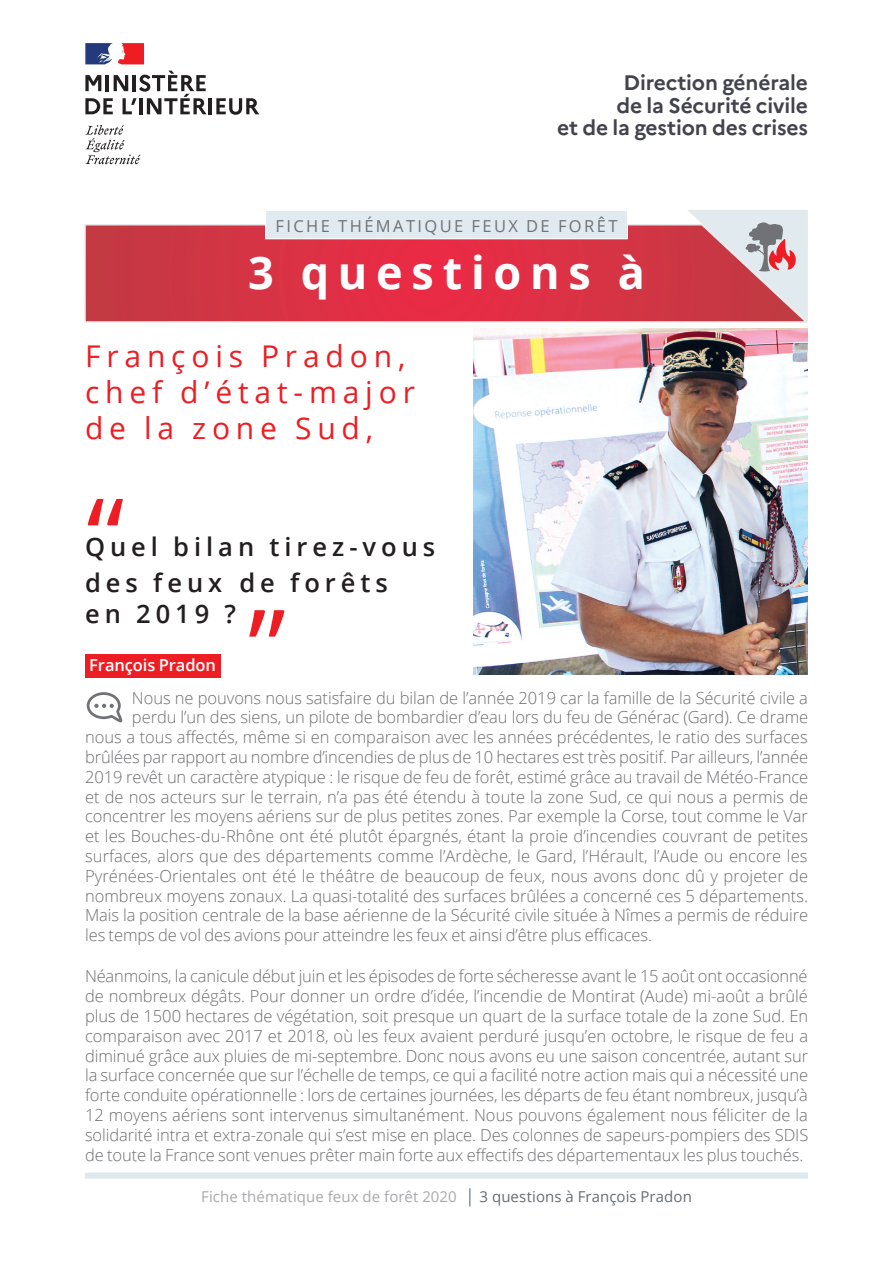
<style>
.page{position:relative;width:893px;height:1263px;background:#fff}
.page>*{position:absolute;margin:0;border:0;box-sizing:border-box;transform-origin:0 0}
.Xtralarge_72pt{font:108px "Open Sans";color:#ee1d23}
.t1{font:700 45px "Open Sans";letter-spacing:.195em;color:#fff}
.t2{font:30px/36px "Open Sans";letter-spacing:.195em;color:#ee1d23}
.t3{font:600 25.5px "Open Sans";letter-spacing:.195em;color:#231f20}
.Page_Number{font:700 21px "Marianne";letter-spacing:-.005em;color:#43434d}
.Body{font:300 16.5px/19.8px "Open Sans";color:#6c6d70;text-align:justify}
.t4{font:16.5px "Open Sans";letter-spacing:.145em;color:#717276}
.Body-2{font:600 16.5px "Open Sans";letter-spacing:-.005em;color:#fff}
.t5{font:15px "Open Sans";letter-spacing:.005em;color:#a8a9ad}
.s1{font-weight:300;font-size:18px;color:#284854}
.s2{color:#656c75}
</style>
<div class="page">
<div style="left:85px;top:1172px;width:723px;height:6px;background:#dee9ee"></div>
<svg style="left:84px;top:224px;width:603px;height:99px;background:#d83849"></svg>
<div style="left:266px;top:210px;width:361px;height:29px;background:#e0eaef"></div>
<div style="left:265px;top:210px;width:363px;height:29px;border:1px solid #fff"></div>
<svg style="left:687px;top:210px;width:121px;height:113px;background:#cf8b92"></svg>
<svg style="left:85px;top:71px;width:122px;height:43px"></svg>
<hr style="left:209px;top:98px;width:3px;height:16px;background:#231f20">
<svg style="left:216px;top:98px;width:43px;height:17px"></svg>
<svg style="left:85px;top:125px;width:55px;height:39px"></svg>
<svg style="left:85px;top:43px;width:59px;height:21px"></svg>
<img style="left:473px;top:328px;width:335px;height:346px">
<div style="left:85px;top:654px;width:135px;height:24px;background:#ee1d23"></div>
<svg style="left:86px;top:692px;width:37px;height:30px"></svg>
<p class="Page_Number" style="left:623px;top:70px;width:186px">Direction générale</p>
<p class="Page_Number" style="left:616px;top:92px;width:193px">de la Sécurité civile</p>
<p class="Page_Number" style="left:557px;top:115px;width:253px">et de la gestion des crises</p>
<p class="t4" style="left:276px;top:214px;width:343px">FICHE THÉMATIQUE FEUX DE FORÊT</p>
<p class="t1" style="left:248px;top:241px;width:398px">3 questions à</p>
<p class="t2" style="left:85px;top:338px;width:331px">François Pradon, chef d’état-major</p>
<p class="t2" style="left:85px;top:410px;width:290px">de la zone Sud,</p>
<p class="Xtralarge_72pt" style="left:86px;top:463px;width:39px">“</p>
<p class="t3" style="left:85px;top:529px;width:352px">Quel bilan tirez-vous</p>
<p class="t3" style="left:85px;top:565px;width:304px">des feux de forêts</p>
<p class="t3" style="left:85px;top:596px;width:153px">en 2019 ?</p>
<p class="Xtralarge_72pt" style="left:286px;top:673px;width:39px;rotate:-180deg">“</p>
<p class="Body-2" style="left:89px;top:654px;width:128px">François Pradon</p>
<p class="Body" style="left:132px;top:687px;width:677px">Nous ne pouvons nous satisfaire du bilan de l’année 2019 car la famille de la Sécurité civile a</p>
<p class="Body" style="left:132px;top:707px;width:678px">perdu l’un des siens, un pilote de bombardier d’eau lors du feu de Générac (Gard). Ce drame</p>
<p class="Body" style="left:85px;top:727px;width:724px">nous a tous affectés, même si en comparaison avec les années précédentes, le ratio des surfaces</p>
<p class="Body" style="left:85px;top:747px;width:724px">brûlées par rapport au nombre d’incendies de plus de 10 hectares est très positif. Par ailleurs, l’année</p>
<p class="Body" style="left:85px;top:766px;width:725px">2019 revêt un caractère atypique : le risque de feu de forêt, estimé grâce au travail de Météo-France</p>
<p class="Body" style="left:85px;top:786px;width:725px">et de nos acteurs sur le terrain, n’a pas été étendu à toute la zone Sud, ce qui nous a permis de</p>
<p class="Body" style="left:85px;top:806px;width:724px">concentrer les moyens aériens sur de plus petites zones. Par exemple la Corse, tout comme le Var</p>
<p class="Body" style="left:85px;top:826px;width:725px">et les Bouches-du-Rhône ont été plutôt épargnés, étant la proie d’incendies couvrant de petites</p>
<p class="Body" style="left:85px;top:846px;width:724px">surfaces, alors que des départements comme l’Ardèche, le Gard, l’Hérault, l’Aude ou encore les</p>
<p class="Body" style="left:85px;top:865px;width:725px">Pyrénées-Orientales ont été le théâtre de beaucoup de feux, nous avons donc dû y projeter de</p>
<p class="Body" style="left:85px;top:885px;width:724px">nombreux moyens zonaux. La quasi-totalité des surfaces brûlées a concerné ces 5 départements.</p>
<p class="Body" style="left:85px;top:905px;width:725px">Mais la position centrale de la base aérienne de la Sécurité civile située à Nîmes a permis de réduire</p>
<p class="Body" style="left:85px;top:925px;width:568px">les temps de vol des avions pour atteindre les feux et ainsi d’être plus efficaces.</p>
<p class="Body" style="left:85px;top:966px;width:725px">Néanmoins, la canicule début juin et les épisodes de forte sécheresse avant le 15 août ont occasionné de nombreux dégâts. Pour donner un ordre d’idée, l’incendie de Montirat (Aude) mi-août a brûlé plus de 1500 hectares de végétation, soit presque un quart de la surface totale de la zone Sud. En comparaison avec 2017 et 2018, où les feux avaient perduré jusqu’en octobre, le risque de feu a diminué grâce aux pluies de mi-septembre. Donc nous avons eu une saison concentrée, autant sur la surface concernée que sur l’échelle de temps, ce qui a facilité notre action mais qui a nécessité une forte conduite opérationnelle : lors de certaines journées, les départs de feu étant nombreux, jusqu’à 12 moyens aériens sont intervenus simultanément. Nous pouvons également nous féliciter de la solidarité intra et extra-zonale qui s’est mise en place. Des colonnes de sapeurs-pompiers des SDIS de toute la France sont venues prêter main forte aux effectifs des départementaux les plus touchés.</p>
<p class="t5" style="left:201px;top:1186px;width:492px">Fiche thématique feux de forêt 2020 <span class="s1">|</span> <span class="s2">3 questions à François Pradon</span></p>
</div>
